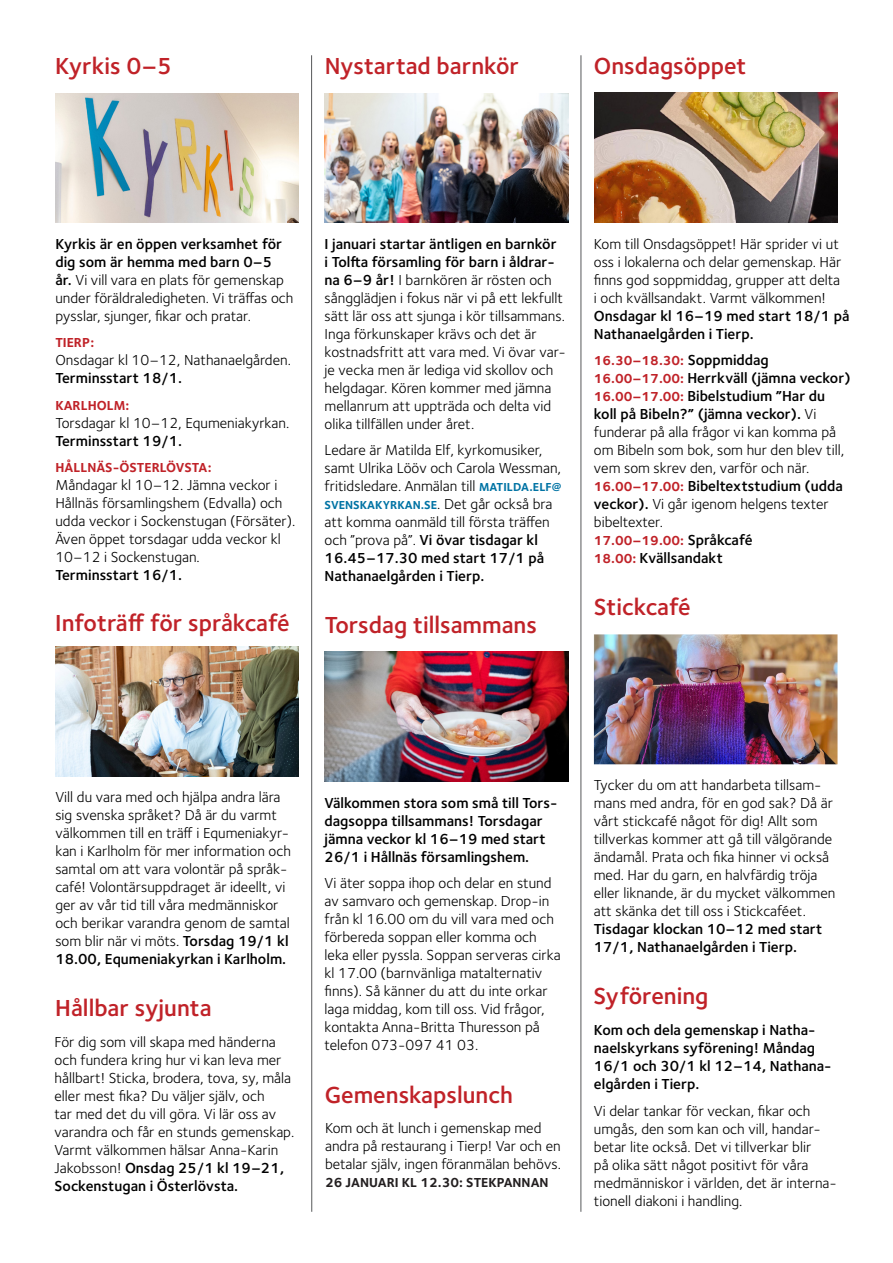
<style>
.page{position:relative;width:893px;height:1263px;background:#fff}
.page>*{position:absolute;margin:0;border:0;box-sizing:border-box;transform-origin:0 0}
.t1{font:600 24px "Foundry Sterling OT3";color:#c02228}
.t2{font:15px/18px "Foundry Sterling OT3";color:#000001}
.t3{font:600 15px/18px "Foundry Sterling OT3";color:#000001}
.t4{font:700 13.5px "Foundry Sterling OT3";color:#c02228}
.t5{font:700 13.5px "Foundry Sterling OT3";color:#231f20}
.t6{font:700 12px "Foundry Sterling OT3";color:#0073a4}
.s1{font-weight:600}
.s2{font-weight:700;font-size:12px;color:#0073a4}
.s3{font-weight:400;font-size:15px;color:#000001}
.s4{font-weight:400}
.s5{font-weight:600;font-size:15px;color:#000001}
.s6{font-weight:700;font-size:13.5px;color:#c02228}
</style>
<div class="page">
<hr style="left:581px;top:55px;width:1px;height:1157px;background:#57585a">
<img style="left:325px;top:652px;width:243px;height:130px">
<img style="left:325px;top:93px;width:243px;height:130px">
<img style="left:55px;top:93px;width:244px;height:130px">
<img style="left:55px;top:647px;width:244px;height:130px">
<hr style="left:311px;top:55px;width:1px;height:1157px;background:#57585a">
<img style="left:594px;top:93px;width:244px;height:130px">
<img style="left:594px;top:634px;width:243px;height:130px">
<p class="t1" style="left:55px;top:47px;width:119px">Kyrkis 0–5</p>
<p class="t1" style="left:325px;top:47px;width:196px">Nystartad barnkör</p>
<p class="t1" style="left:594px;top:47px;width:154px">Onsdagsöppet</p>
<p class="t2" style="left:55px;top:234px;width:239px"><span class="s1">Kyrkis är en öppen verksamhet för dig som är hemma med barn 0–5<br>år.</span> Vi vill vara en plats för gemenskap under föräldraledigheten. Vi träffas och pysslar, sjunger, fikar och pratar.</p>
<p class="t4" style="left:55px;top:332px;width:40px">TIERP:</p>
<p class="t2" style="left:55px;top:350px;width:237px">Onsdagar kl 10–12, Nathanaelgården.<br><span class="s1">Terminsstart 18/1.</span></p>
<p class="t4" style="left:55px;top:394px;width:75px">KARLHOLM:</p>
<p class="t2" style="left:55px;top:413px;width:235px">Torsdagar kl 10–12, Equmeniakyrkan.<br><span class="s1">Terminsstart 19/1.</span></p>
<p class="t4" style="left:55px;top:457px;width:158px">HÅLLNÄS-ÖSTERLÖVSTA:</p>
<p class="t2" style="left:55px;top:475px;width:241px">Måndagar kl 10–12. Jämna veckor i<br>Hållnäs församlingshem (Edvalla) och udda veckor i Sockenstugan (Försäter).<br>Även öppet torsdagar udda veckor kl<br>10–12 i Sockenstugan.<br><span class="s1">Terminsstart 16/1.</span></p>
<p class="t1" style="left:55px;top:604px;width:236px">Infoträff för språkcafé</p>
<p class="t2" style="left:325px;top:234px;width:243px"><span class="s1">I januari startar äntligen en barnkör<br>i Tolfta församling för barn i åldrar&shy;na 6–9 år!</span> I barnkören är rösten och sångglädjen i fokus när vi på ett lekfullt sätt lär oss att sjunga i kör tillsammans.<br>Inga förkunskaper krävs och det är kostnadsfritt att vara med. Vi övar var&shy;je vecka men är lediga vid skollov och helgdagar. Kören kommer med jämna mellanrum att uppträda och delta vid olika tillfällen under året.</p>
<p class="t2" style="left:325px;top:440px;width:238px">Ledare är Matilda Elf, kyrkomusiker, samt Ulrika Lööv och Carola Wessman, fritidsledare. Anmälan till <span class="s2">MATILDA.ELF@</span></p>
<p class="t6" style="left:325px;top:496px;width:229px">SVENSKAKYRKAN.SE<span class="s3">. Det går också bra</span></p>
<p class="t3" style="left:325px;top:512px;width:227px"><span class="s4">att komma oanmäld till första träffen och ”prova på”.</span> Vi övar tisdagar kl<br>16.45–17.30 med start 17/1 på<br>Nathanaelgården i Tierp.</p>
<p class="t1" style="left:325px;top:606px;width:214px">Torsdag tillsammans</p>
<p class="t2" style="left:594px;top:234px;width:257px">Kom till Onsdagsöppet! Här sprider vi ut oss i lokalerna och delar gemenskap. Här finns god soppmiddag, grupper att delta<br>i och kvällsandakt. Varmt välkommen!<br><span class="s1">Onsdagar kl 16–19 med start 18/1 på Nathanaelgården i Tierp.</span></p>
<p class="t4" style="left:594px;top:350px;width:177px">16.30–18.30: <span class="s5">Soppmiddag</span></p>
<p class="t2" style="left:594px;top:368px;width:258px"><span class="s6">16.00–17.00:</span> <span class="s1">Herrkväll (jämna veckor)<br></span><span class="s6">16.00–17.00:</span> <span class="s1">Bibelstudium ”Har du koll på Bibeln?” (jämna veckor).</span> Vi funderar på alla frågor vi kan komma på om Bibeln som bok, som hur den blev till, vem som skrev den, varför och när.<br><span class="s6">16.00–17.00:</span> <span class="s1">Bibeltextstudium (udda veckor).</span> Vi går igenom helgens texter bibeltexter.</p>
<p class="t4" style="left:594px;top:530px;width:160px">17.00–19.00: <span class="s5">Språkcafé</span></p>
<p class="t3" style="left:594px;top:548px;width:130px"><span class="s6">18.00:</span> Kvällsandakt</p>
<p class="t1" style="left:594px;top:588px;width:98px">Stickcafé</p>
<p class="t2" style="left:55px;top:787px;width:237px">Vill du vara med och hjälpa andra lära sig svenska språket? Då är du varmt välkommen till en träff i Equmeniakyr&shy;kan i Karlholm för mer information och samtal om att vara volontär på språk&shy;café! Volontärsuppdraget är ideellt, vi ger av vår tid till våra medmänniskor och berikar varandra genom de samtal som blir när vi möts. <span class="s1">Torsdag 19/1 kl 18.00, Equmeniakyrkan i Karlholm.</span></p>
<p class="t1" style="left:55px;top:989px;width:158px">Hållbar syjunta</p>
<p class="t2" style="left:55px;top:1032px;width:241px">För dig som vill skapa med händerna och fundera kring hur vi kan leva mer hållbart! Sticka, brodera, tova, sy, måla eller mest fika? Du väljer själv, och<br>tar med det du vill göra. Vi lär oss av varandra och får en stunds gemenskap.<br>Varmt välkommen hälsar Anna-Karin Jakobsson! <span class="s1">Onsdag 25/1 kl 19–21, Sockenstugan i Österlövsta.</span></p>
<p class="t3" style="left:325px;top:793px;width:234px">Välkommen stora som små till Tors&shy;dagsoppa tillsammans! Torsdagar jämna veckor kl 16–19 med start<br>26/1 i Hållnäs församlingshem.</p>
<p class="t2" style="left:325px;top:873px;width:238px">Vi äter soppa ihop och delar en stund av samvaro och gemenskap. Drop-in från kl 16.00 om du vill vara med och förbereda soppan eller komma och leka eller pyssla. Soppan serveras cirka kl 17.00 (barnvänliga matalternativ finns). Så känner du att du inte orkar laga middag, kom till oss. Vid frågor, kontakta Anna-Britta Thuresson på telefon 073-097 41 03.</p>
<p class="t1" style="left:325px;top:1076px;width:190px">Gemenskapslunch</p>
<p class="t2" style="left:325px;top:1118px;width:237px">Kom och ät lunch i gemenskap med andra på restaurang i Tierp! Var och en betalar själv, ingen föranmälan behövs.</p>
<p class="t5" style="left:325px;top:1172px;width:225px">26 JANUARI KL 12.30: STEKPANNAN</p>
<p class="t2" style="left:594px;top:775px;width:243px">Tycker du om att handarbeta tillsam&shy;mans med andra, för en god sak? Då är vårt stickcafé något för dig! Allt som tillverkas kommer att gå till välgörande ändamål. Prata och fika hinner vi också med. Har du garn, en halvfärdig tröja eller liknande, är du mycket välkommen att skänka det till oss i Stickcaféet.<br><span class="s1">Tisdagar klockan 10–12 med start 17/1, Nathanaelgården i Tierp.</span></p>
<p class="t1" style="left:594px;top:977px;width:116px">Syförening</p>
<p class="t3" style="left:594px;top:1020px;width:239px">Kom och dela gemenskap i Natha&shy;naelskyrkans syförening! Måndag<br>16/1 och 30/1 kl 12–14, Nathana&shy;elgården i Tierp.</p>
<p class="t2" style="left:594px;top:1100px;width:244px">Vi delar tankar för veckan, fikar och umgås, den som kan och vill, handar&shy;betar lite också. Det vi tillverkar blir<br>på olika sätt något positivt för våra medmänniskor i världen, det är interna&shy;tionell diakoni i handling.</p>
</div>
